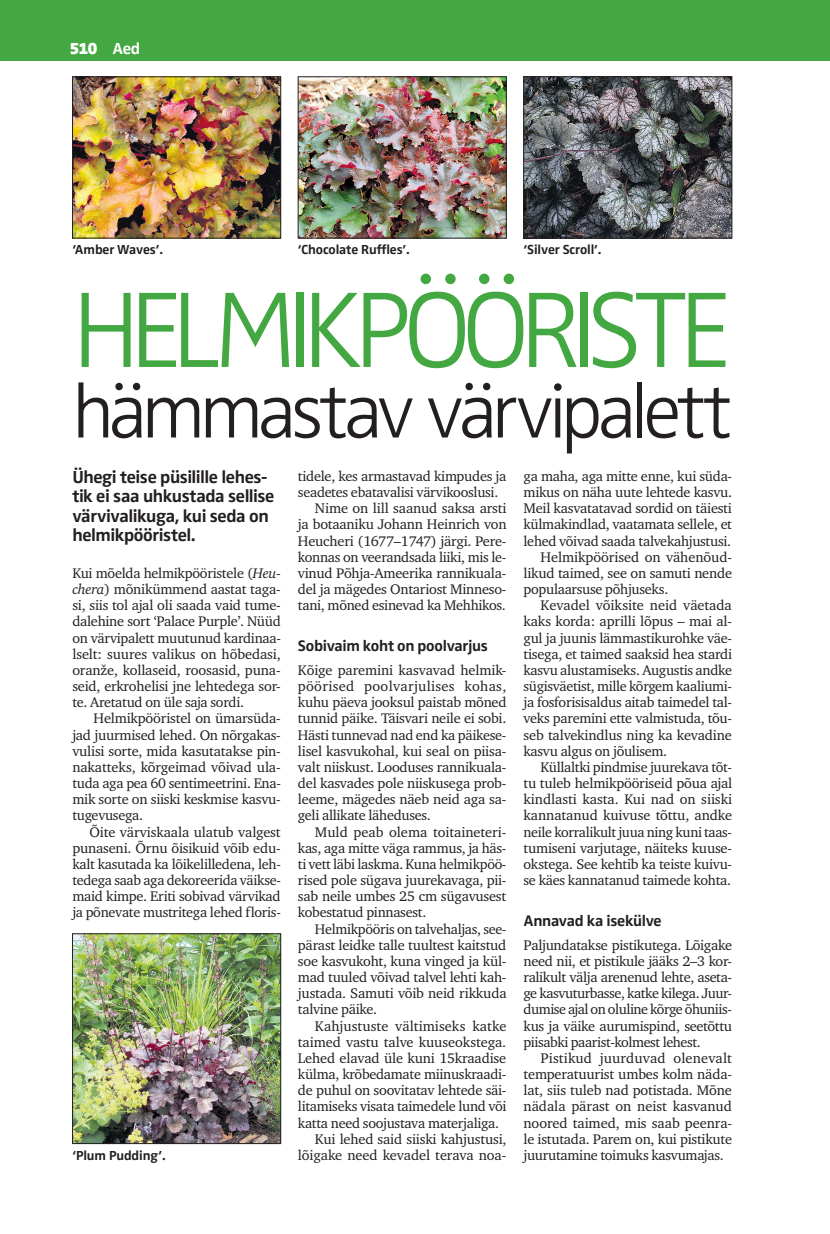
<style>
.page{position:relative;width:830px;height:1234px;background:#fff}
.page>*{position:absolute;margin:0;border:0;box-sizing:border-box;transform-origin:0 0}
.t1{font:300 111px "Zwo Pro";letter-spacing:-.08em;color:#43a842}
.t2{font:300 78px "Zwo Pro";letter-spacing:-.07em;color:#231f20}
.t3{font:700 18px/19.5px "Zwo Pro";letter-spacing:-.025em;color:#231f20}
.t4{font:900 16.5px "Zwo Pro";color:#fff}
.t5{font:700 15.75px "Zwo Pro";letter-spacing:-.02em;color:#231f20}
.t6{font:14.25px/16.2px "Charter ITC";letter-spacing:-.02em;color:#231f20;text-align:justify}
.t7{font:14.25px "Charter ITC";letter-spacing:.005em;color:#231f20}
.t8{font:14.25px "Charter ITC";color:#231f20}
.t9{font:700 13.5px "Zwo Pro";letter-spacing:-.01em;color:#231f20}
.s1{font-weight:700}
.s2{font-style:italic}
</style>
<div class="page">
<div style="left:0;top:0;width:829px;height:60px;background:#43a842"></div>
<img style="left:74px;top:79px;width:205px;height:157px">
<div style="left:72px;top:77px;width:209px;height:161px;border:1px solid #231f20"></div>
<img style="left:300px;top:79px;width:204px;height:157px">
<div style="left:298px;top:77px;width:208px;height:161px;border:1px solid #231f20"></div>
<img style="left:74px;top:935px;width:205px;height:206px">
<div style="left:72px;top:933px;width:209px;height:210px;border:1px solid #231f20"></div>
<img style="left:525px;top:79px;width:204px;height:157px">
<div style="left:523px;top:77px;width:208px;height:161px;border:1px solid #231f20"></div>
<p class="t4" style="left:70px;top:39px;width:72px">510 <span class="s1">Aed</span></p>
<p class="t9" style="left:72px;top:242px;width:92px">‘Amber Waves’.</p>
<p class="t9" style="left:298px;top:242px;width:113px">‘Chocolate Ruffles’.</p>
<p class="t9" style="left:523px;top:242px;width:79px">‘Silver Scroll’.</p>
<h1 class="t1" style="left:72px;top:266px;width:661px">HELMIKPÖÖRISTE</h1>
<h2 class="t2" style="left:72px;top:367px;width:661px">hämmastav värvipalett</h2>
<p class="t3" style="left:72px;top:467px;width:203px">Ühegi teise püsilille lehes&shy;tik ei saa uhkustada sellise värvivalikuga, kui seda on helmikpööristel.</p>
<p class="t6" style="left:72px;top:564px;width:210px">Kui mõelda helmikpööristele (<span class="s2">Heu&shy;chera</span>) mõnikümmend aastat taga&shy;si, siis tol ajal oli saada vaid tume&shy;dalehine sort ‘Palace Purple’. Nüüd on värvipalett muutunud kardinaa&shy;lselt: suures valikus on hõbedasi, oranže, kollaseid, roosasid, puna&shy;seid, erkrohelisi jne lehtedega sor&shy;te. Aretatud on üle saja sordi.</p>
<p class="t6" style="left:72px;top:710px;width:210px;text-indent:21px">Helmikpööristel on ümarsüda&shy;jad juurmised lehed. On nõrgakas&shy;vulisi sorte, mida kasutatakse pin&shy;nakatteks, kõrgeimad võivad ula&shy;tuda aga pea 60 sentimeetrini. Ena&shy;mik sorte on siiski keskmise kasvu&shy;tugevusega.</p>
<p class="t6" style="left:72px;top:823px;width:210px;text-indent:17px">Õite värviskaala ulatub valgest punaseni. Õrnu õisikuid võib edu&shy;kalt kasutada ka lõikelilledena, leh&shy;tedega saab aga dekoreerida väikse&shy;maid kimpe. Eriti sobivad värvikad ja põnevate mustritega lehed floris-</p>
<p class="t9" style="left:72px;top:1147px;width:95px">‘Plum Pudding’.</p>
<p class="t6" style="left:298px;top:467px;width:210px">tidele, kes armastavad kimpudes ja</p>
<p class="t6" style="left:298px;top:484px;width:202px">seadetes ebatavalisi värvikooslusi.</p>
<p class="t6" style="left:315px;top:500px;width:193px">Nime on lill saanud saksa arsti</p>
<p class="t6" style="left:298px;top:516px;width:210px">ja botaaniku Johann Heinrich von</p>
<p class="t6" style="left:298px;top:532px;width:210px">Heucheri (1677–1747) järgi. Pere-</p>
<p class="t6" style="left:298px;top:548px;width:210px">konnas on veerandsada liiki, mis le-</p>
<p class="t6" style="left:298px;top:564px;width:210px">vinud Põhja-Ameerika rannikuala-</p>
<p class="t6" style="left:298px;top:581px;width:210px">del ja mägedes Ontariost Minneso-</p>
<p class="t6" style="left:298px;top:597px;width:209px">tani, mõned esinevad ka Mehhikos.</p>
<p class="t5" style="left:298px;top:636px;width:191px">Sobivaim koht on poolvarjus</p>
<p class="t6" style="left:298px;top:661px;width:210px">Kõige paremini kasvavad helmik&shy;pöörised poolvarjulises kohas, kuhu päeva jooksul paistab mõned tunnid päike. Täisvari neile ei sobi.<br>Hästi tunnevad nad end ka päikese&shy;lisel kasvukohal, kui seal on piisa&shy;valt niiskust. Looduses rannikuala&shy;del kasvades pole niiskusega prob&shy;leeme, mägedes näeb neid aga sa&shy;geli allikate läheduses.</p>
<p class="t6" style="left:298px;top:823px;width:210px;text-indent:17px">Muld peab olema toitaineteri&shy;kas, aga mitte väga rammus, ja häs&shy;ti vett läbi laskma. Kuna helmikpöö&shy;rised pole sügava juurekavaga, pii&shy;sab neile umbes 25 cm sügavusest kobestatud pinnasest.</p>
<p class="t6" style="left:298px;top:920px;width:210px;text-indent:17px">Helmikpööris on talvehaljas, see&shy;pärast leidke talle tuultest kaitstud soe kasvukoht, kuna vinged ja kül&shy;mad tuuled võivad talvel lehti kah&shy;justada. Samuti võib neid rikkuda talvine päike.</p>
<p class="t7" style="left:315px;top:1016px;width:193px">Kahjustuste vältimiseks katke</p>
<p class="t6" style="left:298px;top:1033px;width:210px">taimed vastu talve kuuseokstega.</p>
<p class="t6" style="left:298px;top:1049px;width:210px">Lehed elavad üle kuni 15kraadise</p>
<p class="t6" style="left:298px;top:1065px;width:210px">külma, krõbedamate miinuskraadi-</p>
<p class="t6" style="left:298px;top:1081px;width:210px">de puhul on soovitatav lehtede säi-</p>
<p class="t6" style="left:298px;top:1098px;width:210px">litamiseks visata taimedele lund või</p>
<p class="t6" style="left:298px;top:1114px;width:203px">katta need soojustava materjaliga.</p>
<p class="t6" style="left:315px;top:1130px;width:193px">Kui lehed said siiski kahjustusi,</p>
<p class="t6" style="left:298px;top:1146px;width:210px">lõigake need kevadel terava noa-</p>
<p class="t6" style="left:523px;top:467px;width:210px">ga maha, aga mitte enne, kui süda-</p>
<p class="t6" style="left:523px;top:484px;width:210px">mikus on näha uute lehtede kasvu.</p>
<p class="t6" style="left:523px;top:500px;width:210px">Meil kasvatatavad sordid on täiesti</p>
<p class="t6" style="left:523px;top:516px;width:210px">külmakindlad, vaatamata sellele, et</p>
<p class="t6" style="left:523px;top:532px;width:209px">lehed võivad saada talvekahjustusi.</p>
<p class="t6" style="left:540px;top:548px;width:193px">Helmikpöörised on vähenõud-</p>
<p class="t6" style="left:523px;top:564px;width:210px">likud taimed, see on samuti nende</p>
<p class="t6" style="left:523px;top:581px;width:146px">populaarsuse põhjuseks.</p>
<p class="t8" style="left:540px;top:596px;width:193px">Kevadel võiksite neid väetada</p>
<p class="t6" style="left:523px;top:613px;width:210px">kaks korda: aprilli lõpus – mai al-</p>
<p class="t6" style="left:523px;top:629px;width:210px">gul ja juunis lämmastikurohke väe-</p>
<p class="t6" style="left:523px;top:645px;width:210px">tisega, et taimed saaksid hea stardi</p>
<p class="t6" style="left:523px;top:661px;width:210px">kasvu alustamiseks. Augustis andke</p>
<p class="t6" style="left:523px;top:678px;width:210px">sügisväetist, mille kõrgem kaaliumi-</p>
<p class="t6" style="left:523px;top:694px;width:210px">ja fosforisisaldus aitab taimedel tal-</p>
<p class="t6" style="left:523px;top:710px;width:210px">veks paremini ette valmistuda, tõu-</p>
<p class="t6" style="left:523px;top:726px;width:210px">seb talvekindlus ning ka kevadine</p>
<p class="t6" style="left:523px;top:742px;width:145px">kasvu algus on jõulisem.</p>
<p class="t6" style="left:540px;top:758px;width:193px">Küllaltki pindmise juurekava tõt-</p>
<p class="t6" style="left:523px;top:774px;width:210px">tu tuleb helmikpööriseid põua ajal</p>
<p class="t6" style="left:523px;top:791px;width:210px">kindlasti kasta. Kui nad on siiski</p>
<p class="t6" style="left:523px;top:807px;width:210px">kannatanud kuivuse tõttu, andke</p>
<p class="t6" style="left:523px;top:823px;width:210px">neile korralikult juua ning kuni taas-</p>
<p class="t6" style="left:523px;top:839px;width:210px">tumiseni varjutage, näiteks kuuse-</p>
<p class="t6" style="left:523px;top:855px;width:210px">okstega. See kehtib ka teiste kuivu-</p>
<p class="t6" style="left:523px;top:871px;width:209px">se käes kannatanud taimede kohta.</p>
<p class="t5" style="left:523px;top:911px;width:139px">Annavad ka isekülve</p>
<p class="t6" style="left:523px;top:936px;width:210px">Paljundatakse pistikutega. Lõigake need nii, et pistikule jääks 2–3 kor&shy;ralikult välja arenenud lehte, aseta&shy;ge kasvuturbasse, katke kilega. Juur&shy;dumise ajal on oluline kõrge õhuniis&shy;kus ja väike aurumispind, seetõttu piisabki paarist-kolmest lehest.</p>
<p class="t6" style="left:523px;top:1049px;width:210px;text-indent:17px">Pistikud juurduvad olenevalt temperatuurist umbes kolm näda&shy;lat, siis tuleb nad potistada. Mõne nädala pärast on neist kasvanud noored taimed, mis saab peenra&shy;le istutada. Parem on, kui pistikute juurutamine toimuks kasvumajas.</p>
</div>
